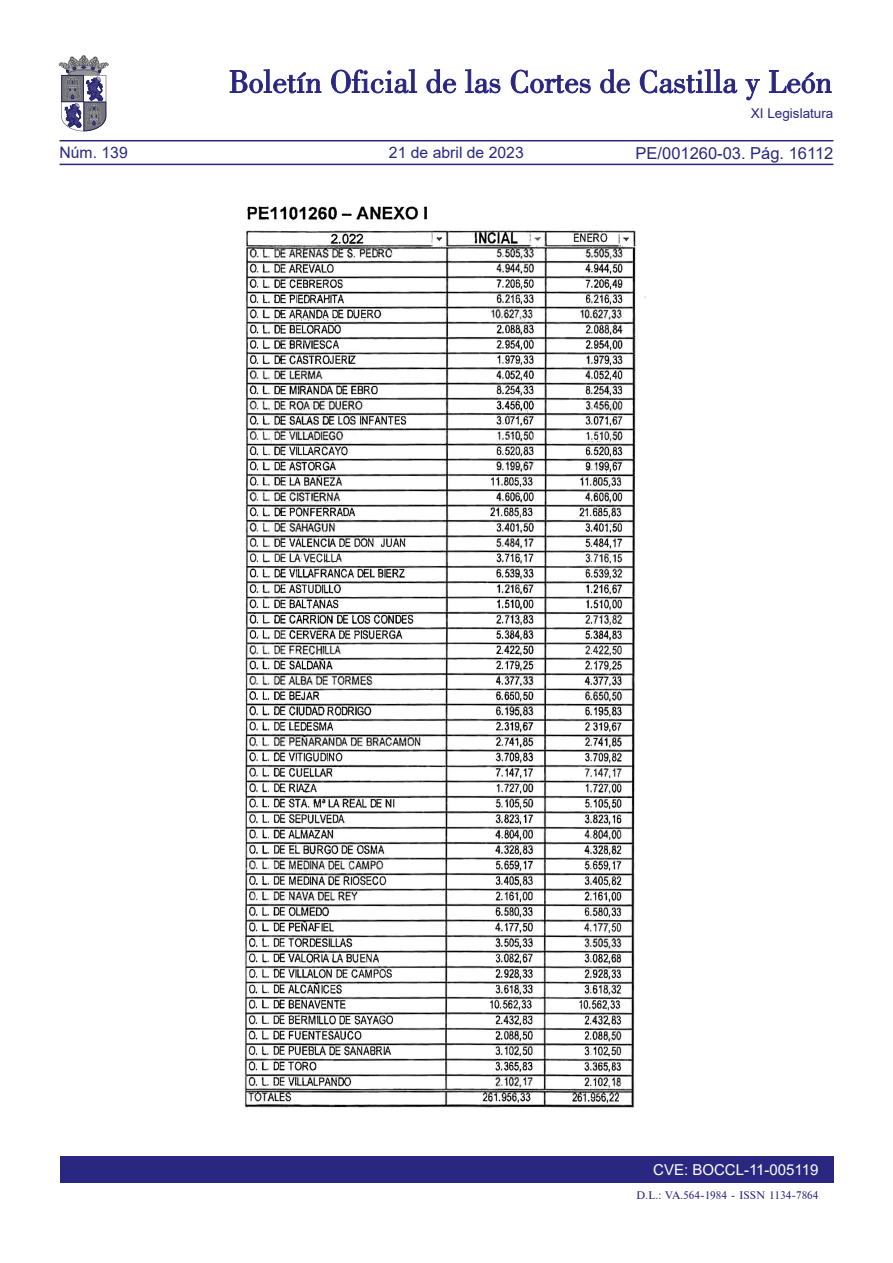
<style>
.page{position:relative;width:893px;height:1263px;background:#fff}
.page>*{position:absolute;margin:0;border:0;box-sizing:border-box;transform-origin:0 0}
.t1{font:16.5px "Arial";color:#292780}
.t2{font:15.75px "Arial";color:#292780}
.t3{font:15px "Arial";color:#fff}
.t4{font:13.5px "Arial";color:#292780}
.t5{font:10.5px "Times";color:#292780}
</style>
<div class="page">
<div style="left:60px;top:1157px;width:773px;height:26px;background:#292780"></div>
<hr style="left:60px;top:164px;width:773px;height:1px;background:#292780">
<hr style="left:60px;top:140px;width:773px;height:1px;background:#292780">
<svg style="left:230px;top:69px;width:91px;height:24px"></svg>
<svg style="left:331px;top:69px;width:86px;height:24px"></svg>
<svg style="left:426px;top:69px;width:30px;height:24px"></svg>
<svg style="left:465px;top:69px;width:35px;height:24px"></svg>
<svg style="left:511px;top:70px;width:80px;height:23px"></svg>
<svg style="left:600px;top:69px;width:30px;height:24px"></svg>
<svg style="left:640px;top:69px;width:97px;height:24px"></svg>
<svg style="left:745px;top:79px;width:15px;height:21px"></svg>
<svg style="left:769px;top:70px;width:62px;height:23px"></svg>
<svg style="left:59px;top:55px;width:49px;height:76px"></svg>
<img style="left:243px;top:206px;width:403px;height:902px">
<p class="t4" style="left:751px;top:104px;width:84px">XI Legislatura</p>
<h2 class="t2" style="left:60px;top:142px;width:70px">Núm. 139</h2>
<h2 class="t2" style="left:389px;top:142px;width:136px">21 de abril de 2023</h2>
<h1 class="t1" style="left:636px;top:141px;width:199px">PE/001260-03. Pág. 16112</h1>
<h3 class="t3" style="left:653px;top:1159px;width:167px">CVE: BOCCL-11-005119</h3>
<p class="t5" style="left:636px;top:1189px;width:184px">D.L.: VA.564-1984 - ISSN 1134-7864</p>
</div>
